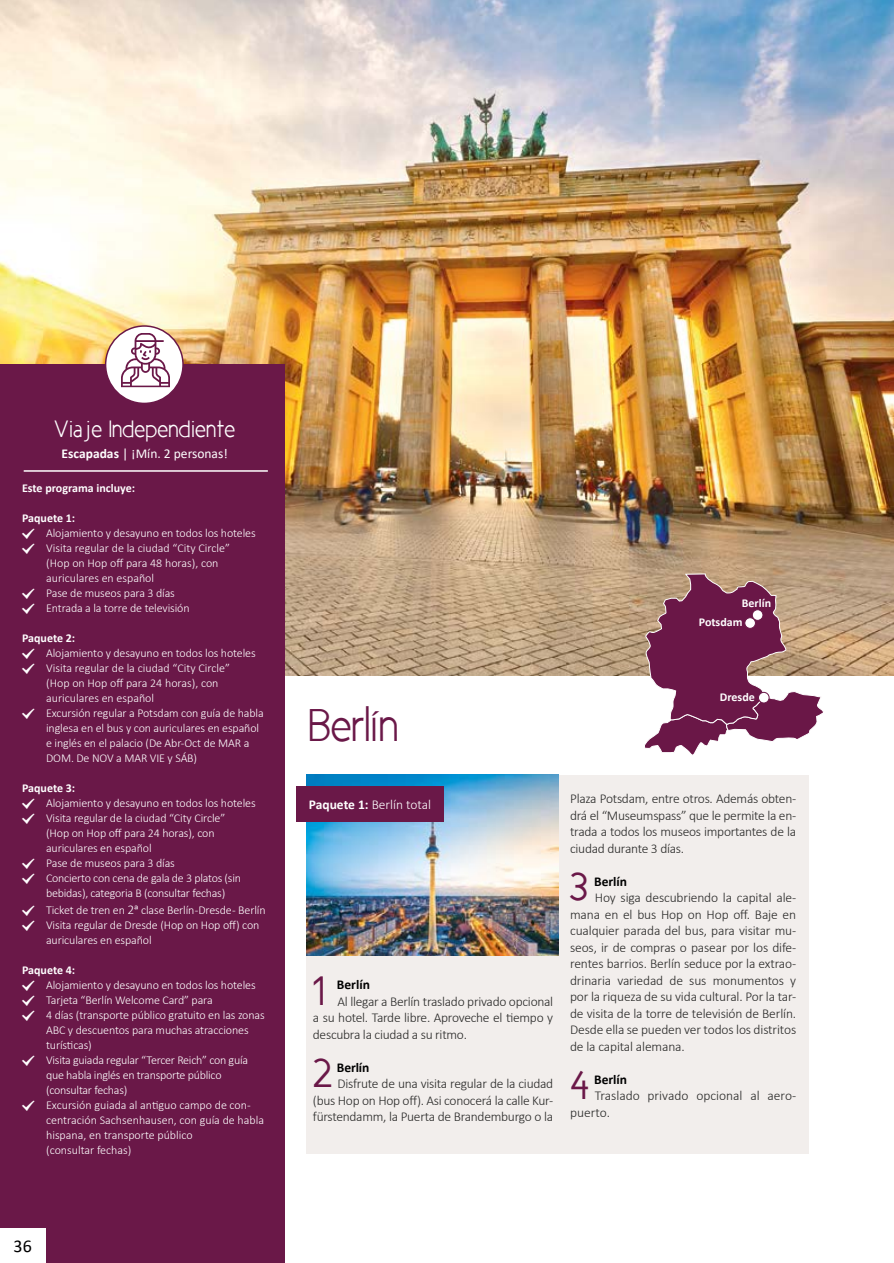
<style>
.page{position:relative;width:894px;height:1263px;background:#fff}
.page>*{position:absolute;margin:0;border:0;box-sizing:border-box;transform-origin:0 0}
.t1{font:46.5px "New Cicle Semi";letter-spacing:-.02em;color:#6a1848}
.t2{font:41.7px/82.5px "New Cicle Gordita";color:#6a1848}
.t3{font:24px "New Cicle Semi";color:#fff}
.t4{font:18px "Calibri";color:#000}
.t5{font:300 13.5px/16.5px "Calibri";letter-spacing:-.02em;color:#282827;text-align:justify}
.t6{font:300 13.5px/16.5px "Calibri";color:#282827}
.t7{font:13.5px "Calibri";color:#fff}
.t8{font:700 13.5px "Calibri";color:#000}
.t9{font:300 13.5px "Calibri";color:#fff}
.t10{font:300 12px/15px "Calibri";letter-spacing:-.01em;color:#fff}
.t11{font:700 12px "Calibri";color:#fff}
.s1{font-weight:700}
.s2{font-size:13.5px}
</style>
<div class="page">
<div style="left:306px;top:775px;width:502px;height:378px;background:#f2eeec"></div>
<img style="left:0;top:0;width:893px;height:675px">
<img style="left:306px;top:775px;width:252px;height:181px">
<div style="left:296px;top:786px;width:148px;height:36px;background:#6a1848"></div>
<div style="left:0;top:365px;width:284px;height:898px;background:#6a1848"></div>
<hr style="left:24px;top:470px;width:244px;height:2px;background:#fff">
<svg style="left:644px;top:573px;width:180px;height:182px"></svg>
<div style="left:752px;top:610px;width:10px;height:10px;background:#fff;border-radius:50%"></div>
<div style="left:752px;top:609px;width:11px;height:12px;border:1px solid #6a1848;border-radius:50%"></div>
<div style="left:758px;top:692px;width:11px;height:11px;background:#fff;border-radius:50%"></div>
<div style="left:758px;top:692px;width:11px;height:11px;border:1px solid #6a1848;border-radius:50%"></div>
<div style="left:744px;top:618px;width:11px;height:10px;background:#fff;border-radius:50%"></div>
<div style="left:744px;top:617px;width:11px;height:12px;border:1px solid #6a1848;border-radius:50%"></div>
<div style="left:106px;top:326px;width:77px;height:77px;background:#fff;border-radius:50%"></div>
<svg style="left:121px;top:333px;width:49px;height:54px"></svg>
<div style="left:105px;top:325px;width:79px;height:79px;border:2px solid #6a1848;border-radius:50%"></div>
<div style="left:0;top:1228px;width:45px;height:35px;background:#fff"></div>
<h3 class="t3" style="left:54px;top:416px;width:183px">Viaje Independiente</h3>
<p class="t7" style="left:62px;top:444px;width:168px"><span class="s1">Escapadas</span> | ¡Mín. 2 personas!</p>
<p class="t11" style="left:22px;top:480px;width:114px">Este programa incluye:</p>
<p class="t11" style="left:22px;top:510px;width:55px">Paquete 1:</p>
<p class="t10" style="left:46px;top:525px;width:211px">Alojamiento y desayuno en todos los hoteles Visita regular de la ciudad “City Circle” (Hop on Hop off para 48 horas), con auriculares en español<br>Pase de museos para 3 días<br>Entrada a la torre de televisión</p>
<p class="t11" style="left:22px;top:630px;width:55px">Paquete 2:</p>
<p class="t10" style="left:46px;top:645px;width:219px">Alojamiento y desayuno en todos los hoteles Visita regular de la ciudad “City Circle”<br>(Hop on Hop off para 24 horas), con auriculares en español<br>Excursión regular a Potsdam con guía de habla inglesa en el bus y con auriculares en español e inglés en el palacio (De Abr-Oct de MAR a DOM. De NOV a MAR VIE y SÁB)</p>
<p class="t11" style="left:22px;top:780px;width:55px">Paquete 3:</p>
<p class="t10" style="left:46px;top:795px;width:211px">Alojamiento y desayuno en todos los hoteles Visita regular de la ciudad “City Circle”<br>(Hop on Hop off para 24 horas), con auriculares en español<br>Pase de museos para 3 días<br>Concierto con cena de gala de 3 platos (sin bebidas), categoria B (consultar fechas)</p>
<p class="t10" style="left:46px;top:902px;width:221px">Ticket de tren en <span class="s2">2a</span> clase Berlín -Dresde - Berlín<br>Visita regular de Dresde (Hop on Hop off) con auriculares en español</p>
<p class="t11" style="left:22px;top:961px;width:55px">Paquete 4:</p>
<p class="t10" style="left:46px;top:977px;width:220px">Alojamiento y desayuno en todos los hoteles Tarjeta “Berlín Welcome Card” para<br>4 días (transporte público gratuito en las zonas ABC y descuentos para muchas atracciones turísticas)<br>Visita guiada regular “Tercer Reich” con guía que habla inglés en transporte público (consultar fechas)<br>Excursión guiada al antiguo campo de con&shy;centración Sachsenhausen, con guía de habla hispana, en transporte público<br>(consultar fechas)</p>
<h3 class="t4" style="left:14px;top:1233px;width:20px">36</h3>
<p class="t11" style="left:741px;top:595px;width:31px">Berlín</p>
<p class="t11" style="left:698px;top:614px;width:45px">Potsdam</p>
<h1 class="t1" style="left:308px;top:701px;width:93px">Berlín</h1>
<p class="t11" style="left:719px;top:689px;width:36px">Dresde</p>
<p class="t9" style="left:309px;top:796px;width:124px"><span class="s1">Paquete 1:</span> Berlín total</p>
<h2 class="t2" style="left:313px;top:949px;width:21px">1<br>2</h2>
<p class="t8" style="left:337px;top:975px;width:35px">Berlín</p>
<p class="t5" style="left:313px;top:993px;width:242px;text-indent:25px">Al llegar a Berlín traslado privado opcional a su hotel. Tarde libre. Aproveche el tiempo y descubra la ciudad a su ritmo.</p>
<p class="t8" style="left:337px;top:1058px;width:34px">Berlín</p>
<p class="t5" style="left:313px;top:1075px;width:242px;text-indent:25px">Disfrute de una visita regular de la ciudad (bus Hop on Hop off). Asi conocerá la calle Kur&shy;fürstendamm, la Puerta de Brandemburgo o la</p>
<p class="t5" style="left:570px;top:790px;width:228px">Plaza Potsdam, entre otros. Además obten&shy;drá el “Museumspass” que le permite la en&shy;trada a todos los museos importantes de la ciudad durante 3 días.</p>
<p class="t8" style="left:594px;top:872px;width:35px">Berlín</p>
<p class="t5" style="left:570px;top:889px;width:228px;text-indent:25px">Hoy siga descubriendo la capital ale&shy;mana en el bus Hop on Hop off. Baje en cualquier parada del bus, para visitar mu&shy;seos, ir de compras o pasear por los dife&shy;rentes barrios. Berlín seduce por la extrao&shy;drinaria variedad de sus monumentos y por la riqueza de su vida cultural. Por la tar&shy;de visita de la torre de televisión de Berlín.<br>Desde ella se pueden ver todos los distritos de la capital alemana.</p>
<p class="t8" style="left:594px;top:1070px;width:35px">Berlín</p>
<p class="t6" style="left:570px;top:1087px;width:227px;text-indent:25px">Traslado privado opcional al aero&shy;puerto.</p>
<h2 class="t2" style="left:570px;top:846px;width:19px">3</h2>
<h2 class="t2" style="left:570px;top:1044px;width:21px">4</h2>
</div>
